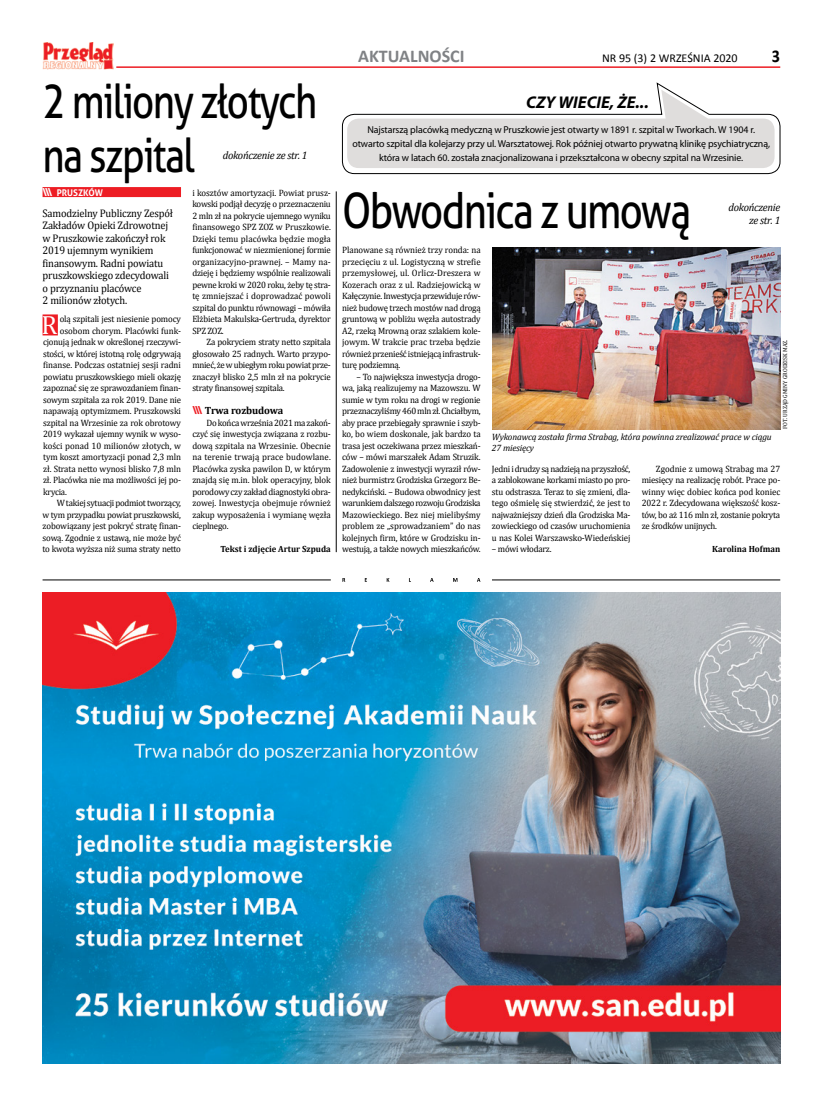
<style>
.page{position:relative;width:820px;height:1106px;background:#fff}
.page>*{position:absolute;margin:0;border:0;box-sizing:border-box;transform-origin:0 0}
.t1{font:49px "Aller";letter-spacing:-.04em;color:#000;scale:.82 1}
.t2{font:47px/54px "Aller";letter-spacing:-.04em;color:#000;scale:.82 1}
.t3{font:26.5px "Cambria";color:#fff;scale:.96 1}
.t4{font:700 18px "Calibri";color:#808285}
.t5{font:700 18px "Calibri";color:#000;scale:.9 1}
.t6{font:italic 700 17px "Myriad Pro";color:#000}
.t7{font:12px "Calibri";color:#000}
.t8{font:11px/12.5px "Cambria";letter-spacing:-.015em;color:#000;scale:.95 1}
.t9{font:italic 11px/12.5px "Cambria";letter-spacing:-.025em;color:#000;text-align:right;scale:.96 1}
.t10{font:700 10.5px "Cambria";letter-spacing:-.01em;color:#000}
.t11{font:10px/14px "Myriad Pro";letter-spacing:-.01em;color:#000;text-align:center}
.t12{font:9.2px/11.5px "Cambria";letter-spacing:-.02em;color:#000;text-align:justify;scale:.96 1}
.t13{font:italic 9.2px/11px "Cambria";letter-spacing:-.015em;color:#000}
.t14{font:9.2px "Cambria";letter-spacing:.005em;color:#000;scale:.96 1}
.t15{font:9.2px "Cambria";color:#000;scale:.96 1}
.t16{font:700 9.2px "Aller";color:#fff;scale:.96 1}
.t17{font:700 9px "Cambria";color:#000;scale:.96 1}
.t18{font:6px "Cambria";color:#000;scale:.96 1}
.s1{font-size:11px}
.s2{font-family:"Aller";font-size:11px;color:#ed1d24}
</style>
<div class="page">
<hr style="left:116px;top:66px;width:664px;height:2px;background:#ed1d24">
<img style="left:43px;top:42px;width:70px;height:28px">
<img style="left:43px;top:592px;width:737px;height:471px">
<div style="left:43px;top:187px;width:138px;height:10px;background:#ed1d24"></div>
<div style="left:43px;top:314px;width:15px;height:21px;background:#ed1d24"></div>
<img style="left:492px;top:247px;width:288px;height:182px">
<svg style="left:342px;top:578px;width:138px;height:4px"></svg>
<hr style="left:43px;top:579px;width:288px;height:1px;background:#000">
<hr style="left:492px;top:579px;width:288px;height:1px;background:#000">
<svg style="left:342px;top:82px;width:438px;height:92px"></svg>
<svg style="left:347px;top:90px;width:427px;height:78px"></svg>
<hr style="left:336px;top:191px;width:1px;height:361px;background:#000">
<h3 class="t4" style="left:358px;top:45px;width:108px">AKTUALNOŚCI</h3>
<h3 class="t7" style="left:601px;top:51px;width:137px">NR 95 (3) 2 WRZEŚNIA 2020</h3>
<h3 class="t5" style="left:771px;top:45px;width:11px">3</h3>
<h2 class="t2" style="left:43px;top:74px;width:336px">2 miliony złotych na szpital</h2>
<h3 class="t6" style="left:526px;top:91px;width:124px">CZY WIECIE, ŻE...</h3>
<p class="t11" style="left:352px;top:123px;width:419px">Najstarszą placówką medyczną w Pruszkowie jest otwarty w 1891 r. szpital w Tworkach. W 1904 r. otwarto szpital dla kolejarzy przy ul. Warsztatowej. Rok później otwarto prywatną klinikę psychiatryczną,</p>
<p class="t9" style="left:223px;top:148px;width:90px">dokończenie ze str. 1</p>
<p class="t11" style="left:379px;top:151px;width:365px">która w latach 60. została znacjonalizowana i przekształcona w obecny szpital na Wrzesinie.</p>
<p class="t16" style="left:43px;top:187px;width:64px"><span class="s1">\\\</span> PRUSZKÓW</p>
<p class="t8" style="left:43px;top:206px;width:139px">Samodzielny Publiczny Zespół<br>Zakładów Opieki Zdrowotnej w Pruszkowie zakończył rok<br>2019 ujemnym wynikiem finansowym. Radni powiatu pruszkowskiego zdecydowali o przyznaniu placówce<br>2 milionów złotych.</p>
<h3 class="t3" style="left:42px;top:309px;width:18px">R</h3>
<p class="t12" style="left:60px;top:313px;width:128px">olą szpitali jest niesienie pomocy</p>
<p class="t15" style="left:60px;top:325px;width:128px">osobom chorym. Placówki funk-</p>
<p class="t12" style="left:43px;top:336px;width:145px">cjonują jednak w określonej rzeczywi-</p>
<p class="t12" style="left:43px;top:348px;width:145px">stości, w której istotną rolę odgrywają</p>
<p class="t12" style="left:43px;top:359px;width:145px">finanse. Podczas ostatniej sesji radni</p>
<p class="t12" style="left:43px;top:371px;width:145px">powiatu pruszkowskiego mieli okazję</p>
<p class="t12" style="left:43px;top:382px;width:145px">zapoznać się ze sprawozdaniem finan-</p>
<p class="t12" style="left:43px;top:394px;width:145px">sowym szpitala za rok 2019. Dane nie</p>
<p class="t12" style="left:43px;top:405px;width:145px">napawają optymizmem. Pruszkowski</p>
<p class="t12" style="left:43px;top:417px;width:145px">szpital na Wrzesinie za rok obrotowy</p>
<p class="t12" style="left:43px;top:428px;width:145px">2019 wykazał ujemny wynik w wyso-</p>
<p class="t14" style="left:43px;top:440px;width:145px">kości ponad 10 milionów złotych, w</p>
<p class="t12" style="left:43px;top:451px;width:145px">tym koszt amortyzacji ponad 2,3 mln</p>
<p class="t12" style="left:43px;top:463px;width:145px">zł. Strata netto wynosi blisko 7,8 mln</p>
<p class="t12" style="left:43px;top:474px;width:145px">zł. Placówka nie ma możliwości jej po-</p>
<p class="t12" style="left:43px;top:486px;width:26px">krycia.</p>
<p class="t12" style="left:57px;top:497px;width:131px">W takiej sytuacji podmiot tworzący,</p>
<p class="t12" style="left:43px;top:509px;width:146px">w tym przypadku powiat pruszkowski,</p>
<p class="t12" style="left:43px;top:520px;width:146px">zobowiązany jest pokryć stratę finan-</p>
<p class="t12" style="left:43px;top:532px;width:146px">sową. Zgodnie z ustawą, nie może być</p>
<p class="t12" style="left:43px;top:543px;width:146px">to kwota wyższa niż suma straty netto</p>
<p class="t12" style="left:192px;top:187px;width:146px">i kosztów amortyzacji. Powiat prusz&shy;kowski podjął decyzję o przeznaczeniu 2 mln zł na pokrycie ujemnego wyniku finansowego SPZ ZOZ w Pruszkowie.<br>Dzięki temu placówka będzie mogła funkcjonować w niezmienionej formie organizacyjno-prawnej. – Mamy na&shy;dzieję i będziemy wspólnie realizowali pewne kroki w 2020 roku, żeby tę stra&shy;tę zmniejszać i doprowadzać powoli szpital do punktu równowagi – mówiła Elżbieta Makulska-Gertruda, dyrektor SPZ ZOZ.</p>
<p class="t12" style="left:192px;top:336px;width:146px;text-indent:14px">Za pokryciem straty netto szpitala głosowało 25 radnych. Warto przypo&shy;mnieć, że w ubiegłym roku powiat prze&shy;znaczył blisko 2,5 mln zł na pokrycie straty finansowej szpitala.</p>
<p class="t10" style="left:192px;top:403px;width:92px"><span class="s2">\\\</span> Trwa rozbudowa</p>
<p class="t12" style="left:192px;top:417px;width:146px;text-indent:14px">Do końca września 2021 ma zakoń&shy;czyć się inwestycja związana z rozbu&shy;dową szpitala na Wrzesinie. Obecnie na terenie trwają prace budowlane.<br>Placówka zyska pawilon D, w którym znajdą się m.in. blok operacyjny, blok porodowy czy zakład diagnostyki obra&shy;zowej. Inwestycja obejmuje również zakup wyposażenia i wymianę węzła cieplnego.</p>
<p class="t17" style="left:220px;top:543px;width:116px">Tekst i zdjęcie Artur Szpuda</p>
<h1 class="t1" style="left:342px;top:180px;width:427px">Obwodnica z umową</h1>
<p class="t9" style="left:728px;top:201px;width:55px">dokończenie ze str. 1</p>
<p class="t12" style="left:342px;top:244px;width:146px">Planowane są również trzy ronda: na przecięciu z ul. Logistyczną w strefie przemysłowej, ul. Orlicz-Dreszera w Kozerach oraz z ul. Radziejowicką w Kałęczynie. Inwestycja przewiduje rów&shy;nież budowę trzech mostów nad drogą gruntową w pobliżu węzła autostrady A2, rzeką Mrowną oraz szlakiem kole&shy;jowym. W trakcie prac trzeba będzie również przenieść istniejącą infrastruk&shy;turę podziemną.</p>
<p class="t12" style="left:342px;top:371px;width:146px;text-indent:14px">– To największa inwestycja drogo&shy;wa, jaką realizujemy na Mazowszu. W sumie w tym roku na drogi w regionie przeznaczyliśmy 460 mln zł. Chciałbym, aby prace przebiegały sprawnie i szyb&shy;ko, bo wiem doskonale, jak bardzo ta trasa jest oczekiwana przez mieszkań&shy;ców – mówi marszałek Adam Struzik.<br>Zadowolenie z inwestycji wyraził rów&shy;nież burmistrz Grodziska Grzegorz Be&shy;nedykciński. – Budowa obwodnicy jest warunkiem dalszego rozwoju Grodziska Mazowieckiego. Bez niej mielibyśmy problem ze „sprowadzaniem” do nas kolejnych firm, które w Grodzisku in&shy;westują, a także nowych mieszkańców.</p>
<p class="t13" style="left:492px;top:431px;width:281px">Wykonawcą została firma Strabag, która powinna zrealizować prace w ciągu<br>27 miesięcy</p>
<p class="t18" style="left:781px;top:429px;width:94px;rotate:-90deg">FOT. URZĄD GMINY GRODZISK MAZ.</p>
<p class="t12" style="left:492px;top:463px;width:146px">Jedni i drudzy są nadzieją na przyszłość, a zablokowane korkami miasto po pro&shy;stu odstrasza. Teraz to się zmieni, dla&shy;tego ośmielę się stwierdzić, że jest to najważniejszy dzień dla Grodziska Ma&shy;zowieckiego od czasów uruchomienia u nas Kolei Warszawsko-Wiedeńskiej</p>
<p class="t12" style="left:492px;top:543px;width:63px">– mówi włodarz.</p>
<p class="t12" style="left:641px;top:463px;width:146px;text-indent:14px">Zgodnie z umową Strabag ma 27 miesięcy na realizację robót. Prace po&shy;winny więc dobiec końca pod koniec 2022 r. Zdecydowana większość kosz&shy;tów, bo aż 116 mln zł, zostanie pokryta ze środków unijnych.</p>
<p class="t17" style="left:712px;top:543px;width:72px">Karolina Hofman</p>
</div>
